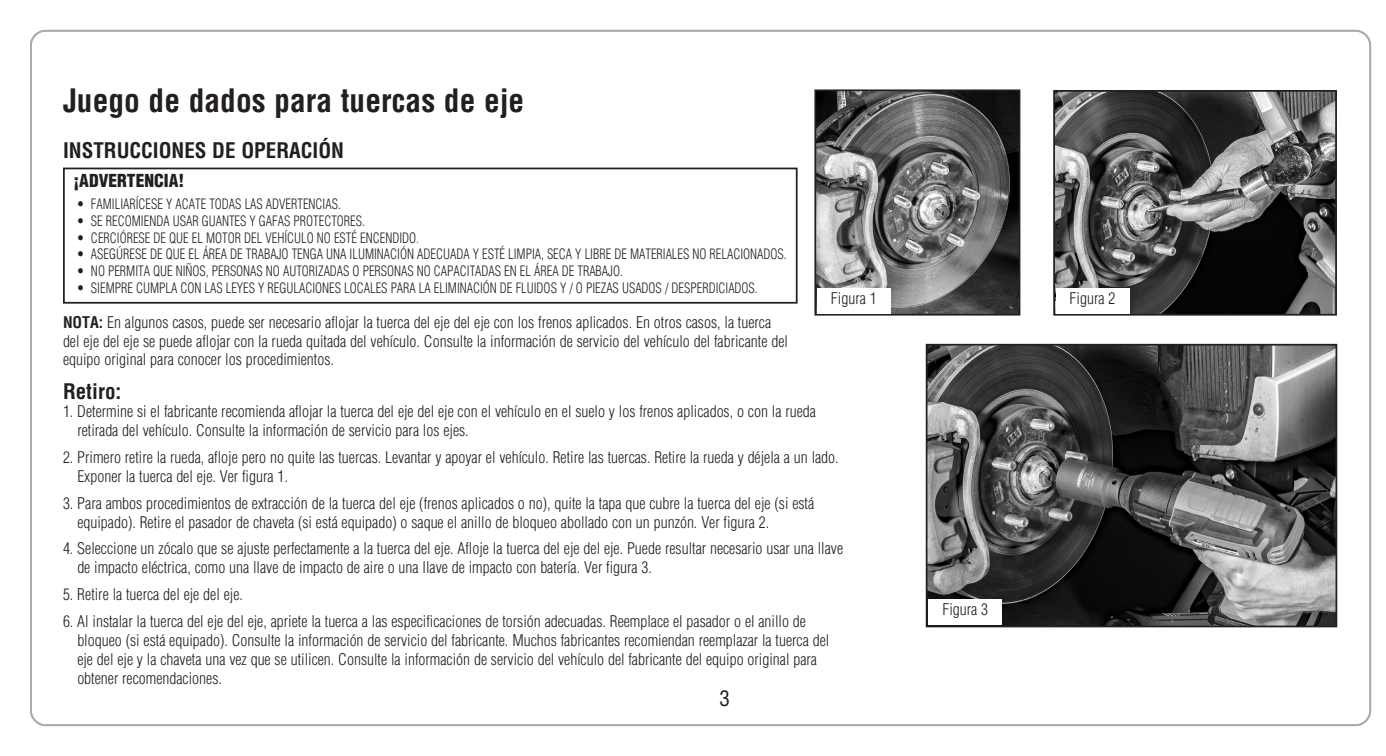
<style>
.page{position:relative;width:1386px;height:756px;background:#fff}
.page>*{position:absolute;margin:0;border:0;box-sizing:border-box;transform-origin:0 0}
.t1{font:700 condensed 31.5px "Helvetica";color:#231f20}
.t2{font:700 condensed 21px "Helvetica";color:#231f20}
.t3{font:condensed 21px "Helvetica";color:#231f20}
.t4{font:900 condensed 17.5px "Helvetica";color:#231f20}
.t5{font:300 condensed 15.75px/18.9px "Helvetica";color:#231f20}
.t6{font:300 condensed 14px "Helvetica";color:#231f20;scale:.9 1}
.s1{color:#ed028c}
.s2{font-weight:700}
</style>
<div class="page">
<div style="left:63px;top:168px;width:735px;height:136px;border:2px solid #231f20"></div>
<img style="left:817px;top:92px;width:200px;height:221px">
<div style="left:814px;top:89px;width:206px;height:227px;border:2px solid #231f20"></div>
<img style="left:1056px;top:93px;width:278px;height:220px">
<div style="left:1053px;top:90px;width:284px;height:226px;border:2px solid #231f20"></div>
<img style="left:929px;top:347px;width:405px;height:277px">
<div style="left:926px;top:344px;width:411px;height:283px;border:2px solid #231f20"></div>
<div style="left:817px;top:288px;width:73px;height:25px;background:#fff"></div>
<div style="left:1056px;top:288px;width:73px;height:25px;background:#fff"></div>
<div style="left:929px;top:599px;width:73px;height:26px;background:#fff"></div>
<p class="t1" style="left:63px;top:81px;width:463px">Juego de dados para tuercas de eje</p>
<p class="t2" style="left:63px;top:137px;width:283px">INSTRUCCIONES DE OPERACIÓN</p>
<p class="t4" style="left:74px;top:170px;width:112px">¡ADVERTENCIA!</p>
<p class="t6" style="left:77px;top:195px;width:295px">• FAMILIARÍCESE Y ACATE TODAS LAS ADVERTENCIAS.</p>
<p class="t6" style="left:77px;top:212px;width:321px">• SE RECOMIENDA USAR GUANTES Y GAFAS PROTECTORES.</p>
<p class="t6" style="left:77px;top:229px;width:381px">• CERCIÓRESE DE QUE EL MOTOR DEL VEHÍCULO NO ESTÉ ENCENDIDO<span class="s1">.</span></p>
<p class="t6" style="left:77px;top:246px;width:790px">• ASEGÚRESE DE QUE EL ÁREA DE TRABAJO TENGA UNA ILUMINACIÓN ADECUADA Y ESTÉ LIMPIA, SECA Y LIBRE DE MATERIALES NO RELACIONADOS.</p>
<p class="t6" style="left:77px;top:262px;width:608px">• NO PERMITA QUE NIÑOS, PERSONAS NO AUTORIZADAS O PERSONAS NO CAPACITADAS EN EL ÁREA DE TRABAJO.</p>
<p class="t6" style="left:77px;top:279px;width:758px">• SIEMPRE CUMPLA CON LAS LEYES Y REGULACIONES LOCALES PARA LA ELIMINACIÓN DE FLUIDOS Y / O PIEZAS USADOS / DESPERDICIADOS.</p>
<p class="t5" style="left:63px;top:312px;width:726px"><span class="s2">NOTA:</span> En algunos casos, puede ser necesario aflojar la tuerca del eje del eje con los frenos aplicados. En otros casos, la tuerca del eje del eje se puede aflojar con la rueda quitada del vehículo. Consulte la información de servicio del vehículo del fabricante del equipo original para conocer los procedimientos.</p>
<p class="t2" style="left:63px;top:378px;width:60px">Retiro:</p>
<p class="t5" style="left:77px;top:402px;width:740px;text-indent:-14px">1. Determine si el fabricante recomienda aflojar la tuerca del eje del eje con el vehículo en el suelo y los frenos aplicados, o con la rueda retirada del vehículo. Consulte la información de servicio para los ejes.</p>
<p class="t5" style="left:77px;top:448px;width:763px;text-indent:-14px">2. Primero retire la rueda, afloje pero no quite las tuercas. Levantar y apoyar el vehículo. Retire las tuercas. Retire la rueda y déjela a un lado.<br>Exponer la tuerca del eje. Ver figura 1.</p>
<p class="t5" style="left:77px;top:494px;width:738px;text-indent:-14px">3. Para ambos procedimientos de extracción de la tuerca del eje (frenos aplicados o no), quite la tapa que cubre la tuerca del eje (si está equipado). Retire el pasador de chaveta (si está equipado) o saque el anillo de bloqueo abollado con un punzón. Ver figura 2.</p>
<p class="t5" style="left:77px;top:539px;width:767px;text-indent:-14px">4. Seleccione un zócalo que se ajuste perfectamente a la tuerca del eje. Afloje la tuerca del eje del eje. Puede resultar necesario usar una llave de impacto eléctrica, como una llave de impacto de aire o una llave de impacto con batería. Ver figura 3.</p>
<p class="t5" style="left:63px;top:585px;width:181px">5. Retire la tuerca del eje del eje.</p>
<p class="t5" style="left:77px;top:612px;width:753px;text-indent:-14px">6. Al instalar la tuerca del eje del eje, apriete la tuerca a las especificaciones de torsión adecuadas. Reemplace el pasador o el anillo de bloqueo (si está equipado). Consulte la información de servicio del fabricante. Muchos fabricantes recomiendan reemplazar la tuerca del eje del eje y la chaveta una vez que se utilicen. Consulte la información de servicio del vehículo del fabricante del equipo original para obtener recomendaciones.</p>
<p class="t5" style="left:831px;top:289px;width:47px">Figura 1</p>
<p class="t5" style="left:1070px;top:289px;width:47px">Figura 2</p>
<p class="t5" style="left:942px;top:600px;width:47px">Figura 3</p>
<p class="t3" style="left:719px;top:685px;width:12px">3</p>
</div>
